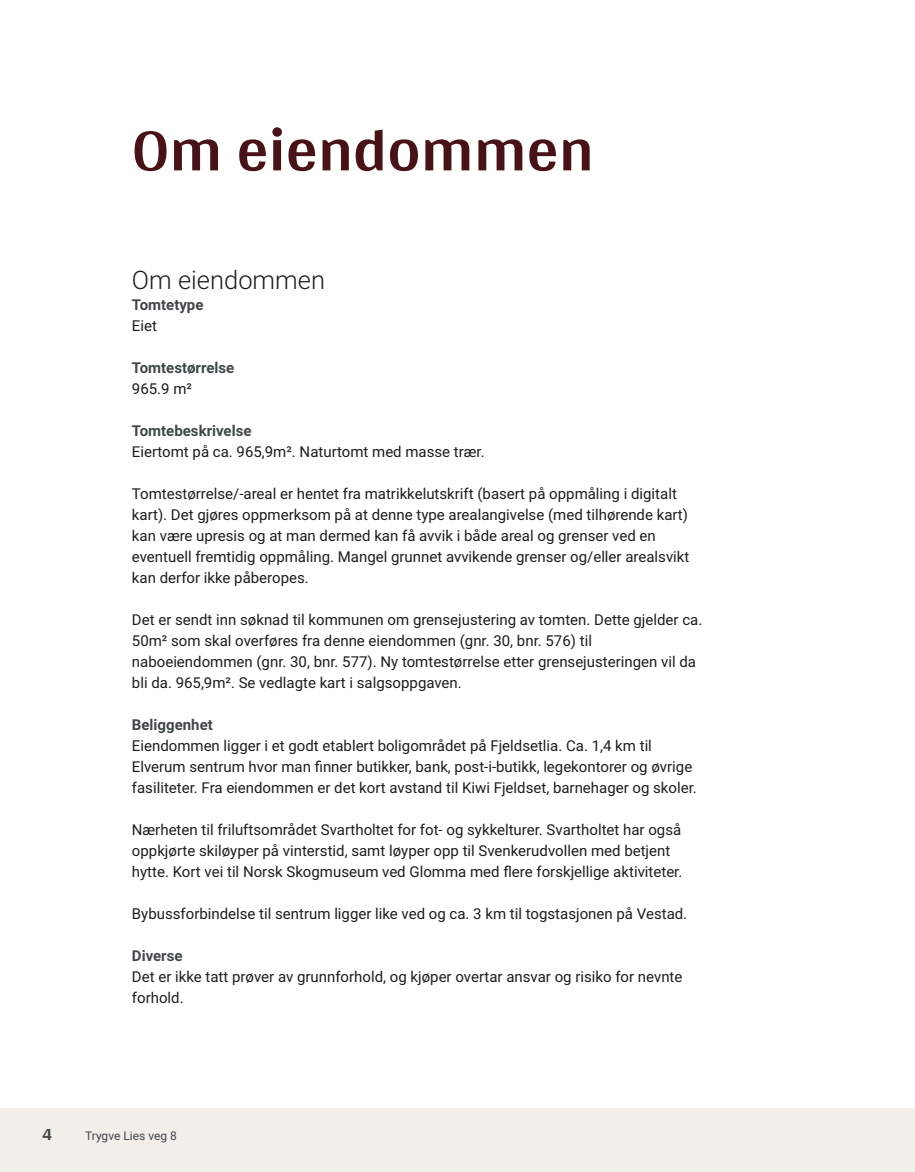
<style>
.page{position:relative;width:915px;height:1172px;background:#fff}
.page>*{position:absolute;margin:0;border:0;box-sizing:border-box;transform-origin:0 0}
.t1{font:700 63px "Arya";color:#481317}
.t2{font:300 25.5px "Roboto Vitec";color:#1d1d1b}
.t3{font:700 18px "Arya";color:#414749}
.t4{font:15px/21px "Roboto Vitec";color:#1d1d1b}
.t5{font:700 15px "Roboto Vitec";color:#414749}
.t6{font:12px "Roboto Vitec";color:#414749}
</style>
<div class="page">
<div style="left:0;top:1108px;width:914px;height:64px;background:#f2eeea"></div>
<h1 class="t1" style="left:132px;top:112px;width:463px">Om eiendommen</h1>
<h2 class="t2" style="left:132px;top:262px;width:194px">Om eiendommen</h2>
<p class="t5" style="left:132px;top:294px;width:73px">Tomtetype</p>
<p class="t4" style="left:132px;top:314px;width:27px">Eiet</p>
<p class="t5" style="left:132px;top:357px;width:104px">Tomtestørrelse</p>
<p class="t4" style="left:132px;top:377px;width:62px">965.9 m²</p>
<p class="t5" style="left:132px;top:420px;width:121px">Tomtebeskrivelse</p>
<p class="t4" style="left:132px;top:440px;width:354px">Eiertomt på ca. 965,9m². Naturtomt med masse trær.</p>
<p class="t4" style="left:132px;top:482px;width:559px">Tomtestørrelse/‑areal er hentet fra matrikkelutskrift (basert på oppmåling i digitalt kart). Det gjøres oppmerksom på at denne type arealangivelse (med tilhørende kart) kan være upresis og at man dermed kan få avvik i både areal og grenser ved en eventuell fremtidig oppmåling. Mangel grunnet avvikende grenser og/eller arealsvikt kan derfor ikke påberopes.</p>
<p class="t4" style="left:132px;top:608px;width:571px">Det er sendt inn søknad til kommunen om grensejustering av tomten. Dette gjelder ca.<br>50m² som skal overføres fra denne eiendommen (gnr. 30, bnr. 576) til naboeiendommen (gnr. 30, bnr. 577). Ny tomtestørrelse etter grensejusteringen vil da bli da. 965,9m². Se vedlagte kart i salgsoppgaven.</p>
<p class="t5" style="left:132px;top:714px;width:82px">Beliggenhet</p>
<p class="t4" style="left:132px;top:734px;width:566px">Eiendommen ligger i et godt etablert boligområdet på Fjeldsetlia. Ca. 1,4 km til<br>Elverum sentrum hvor man finner butikker, bank, post‑i‑butikk, legekontorer og øvrige fasiliteter. Fra eiendommen er det kort avstand til Kiwi Fjeldset, barnehager og skoler.</p>
<p class="t4" style="left:132px;top:818px;width:551px">Nærheten til friluftsområdet Svartholtet for fot‑ og sykkelturer. Svartholtet har også oppkjørte skiløyper på vinterstid, samt løyper opp til Svenkerudvollen med betjent hytte. Kort vei til Norsk Skogmuseum ved Glomma med flere forskjellige aktiviteter.</p>
<p class="t4" style="left:132px;top:902px;width:556px">Bybussforbindelse til sentrum ligger like ved og ca. 3 km til togstasjonen på Vestad.</p>
<p class="t5" style="left:132px;top:945px;width:52px">Diverse</p>
<p class="t4" style="left:132px;top:965px;width:552px">Det er ikke tatt prøver av grunnforhold, og kjøper overtar ansvar og risiko for nevnte forhold.</p>
<p class="t3" style="left:43px;top:1123px;width:11px">4</p>
<p class="t6" style="left:85px;top:1127px;width:93px">Trygve Lies veg 8</p>
</div>
